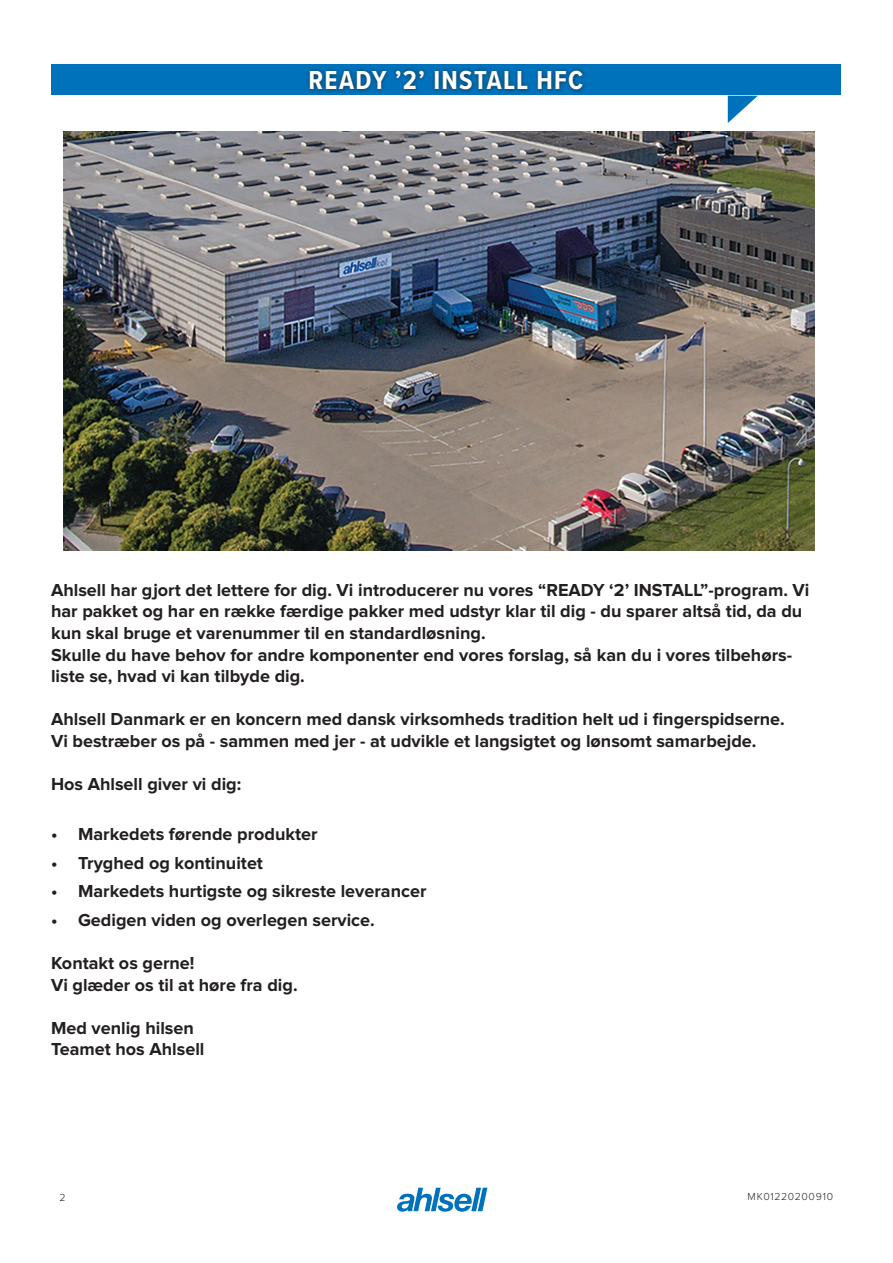
<style>
.page{position:relative;width:893px;height:1263px;background:#fff}
.page>*{position:absolute;margin:0;border:0;box-sizing:border-box;transform-origin:0 0}
.t1{font:700 27px "Proxima Nova Cond";letter-spacing:.05em;color:#fff}
.t2{font:700 18px/21.6px "Proxima Nova";color:#231f20}
.t3{font:300 10.5px "Proxima Nova";letter-spacing:.065em;color:#231f20}
</style>
<div class="page">
<div style="left:52px;top:65px;width:789px;height:30px;background:#0072bc"></div>
<svg style="left:397px;top:1188px;width:90px;height:24px"></svg>
<svg style="left:728px;top:96px;width:30px;height:27px"></svg>
<div style="left:306px;top:67px;width:281px;height:27px;background:#231f20;opacity:.75"></div>
<img style="left:64px;top:132px;width:750px;height:419px">
<h1 class="t1" style="left:308px;top:60px;width:276px">READY ’2’ INSTALL HFC</h1>
<p class="t2" style="left:51px;top:580px;width:760px">Ahlsell har gjort det lettere for dig. Vi introducerer nu vores “READY ‘2’ INSTALL”-program. Vi har pakket og har en række færdige pakker med udstyr klar til dig - du sparer altså tid, da du kun skal bruge et varenummer til en standardløsning.</p>
<p class="t2" style="left:51px;top:644px;width:743px">Skulle du have behov for andre komponenter end vores forslag, så kan du i vores tilbehørs-</p>
<p class="t2" style="left:51px;top:666px;width:255px">liste se, hvad vi kan tilbyde dig.</p>
<p class="t2" style="left:51px;top:709px;width:735px">Ahlsell Danmark er en koncern med dansk virksomheds tradition helt ud i fingerspidserne.</p>
<p class="t2" style="left:51px;top:731px;width:707px">Vi bestræber os på - sammen med jer - at udvikle et langsigtet og lønsomt samarbejde.</p>
<p class="t2" style="left:51px;top:774px;width:192px">Hos Ahlsell giver vi dig:</p>
<p class="t2" style="left:51px;top:824px;width:268px">• Markedets førende produkter</p>
<p class="t2" style="left:51px;top:853px;width:214px">• Tryghed og kontinuitet</p>
<p class="t2" style="left:51px;top:881px;width:377px">• Markedets hurtigste og sikreste leverancer</p>
<p class="t2" style="left:51px;top:910px;width:325px">• Gedigen viden og overlegen service.</p>
<p class="t2" style="left:51px;top:953px;width:145px">Kontakt os gerne!</p>
<p class="t2" style="left:51px;top:974px;width:248px">Vi glæder os til at høre fra dig.</p>
<p class="t2" style="left:51px;top:1018px;width:144px">Med venlig hilsen</p>
<p class="t2" style="left:51px;top:1039px;width:155px">Teamet hos Ahlsell</p>
<p class="t3" style="left:60px;top:1192px;width:8px">2</p>
<p class="t3" style="left:748px;top:1192px;width:87px">MK01220200910</p>
</div>
